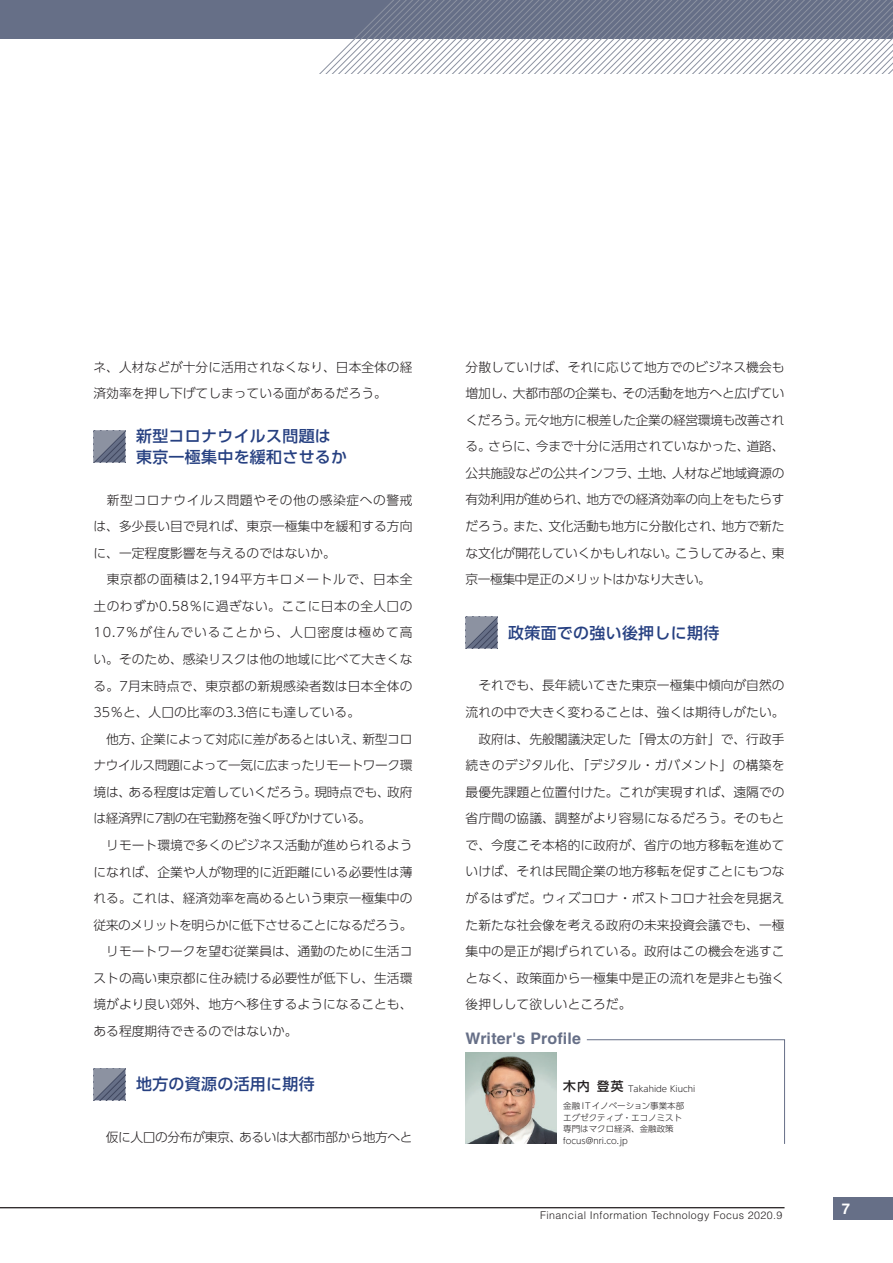
<style>
.page{position:relative;width:893px;height:1263px;background:#fff}
.page>*{position:absolute;margin:0;border:0;box-sizing:border-box;transform-origin:0 0}
.t1{font:500 15.9px/20.2px "UD Shin Go Pro";letter-spacing:.02em;color:#264081}
.t2{font:700 15.9px "Helvetica LT Std";letter-spacing:.005em;color:#666f87}
.t3{font:700 14.85px "Helvetica LT Std";color:#fff}
.t4{font:300 12.75px/26.5px "UD Shin Go Pro";color:#231f20}
.t5{font:300 12.75px "UD Shin Go Pro";letter-spacing:-.03em;color:#231f20}
.t6{font:300 10.65px "Helvetica LT Std";letter-spacing:.04em;color:#231f20}
.t7{font:300 8.55px/11.7px "UD Shin Go Pro";color:#231f20}
.s1{font-weight:500;font-size:12.75px}
</style>
<div class="page">
<div style="left:0;top:0;width:893px;height:38px;background:#666f87"></div>
<svg style="left:282px;top:0;width:611px;height:74px"></svg>
<svg style="left:586px;top:1039px;width:199px;height:105px"></svg>
<hr style="left:0;top:1207px;width:784px;height:1px;background:#231f20">
<img style="left:466px;top:1053px;width:91px;height:91px">
<svg style="left:94px;top:431px;width:31px;height:31px"></svg>
<svg style="left:94px;top:1068px;width:31px;height:32px"></svg>
<svg style="left:466px;top:617px;width:31px;height:31px"></svg>
<div style="left:833px;top:1197px;width:60px;height:23px;background:#666f87"></div>
<p class="t4" style="left:94px;top:353px;width:320px">ネ、人材などが十分に活用されなくなり、日本全体の経済効率を押し下げてしまっている面があるだろう。</p>
<p class="t1" style="left:136px;top:426px;width:213px">新型コロナウイルス問題は東京一極集中を緩和させるか</p>
<p class="t4" style="left:94px;top:486px;width:320px">　新型コロナウイルス問題やその他の感染症への警戒は、多少長い目で見れば、東京一極集中を緩和する方向に、一定程度影響を与えるのではないか。<br>　東京都の面積は2,194平方キロメートルで、日本全土のわずか0.58％に過ぎない。ここに日本の全人口の<br>10.7％が住んでいることから、人口密度は極めて高い。そのため、感染リスクは他の地域に比べて大きくなる。7月末時点で、東京都の新規感染者数は日本全体の<br>35％と、人口の比率の3.3倍にも達している。<br>　他方、企業によって対応に差があるとはいえ、新型コロナウイルス問題によって一気に広まったリモートワーク環境は、ある程度は定着していくだろう。現時点でも、政府は経済界に7割の在宅勤務を強く呼びかけている。<br>　リモート環境で多くのビジネス活動が進められるようになれば、企業や人が物理的に近距離にいる必要性は薄れる。これは、経済効率を高めるという東京一極集中の従来のメリットを明らかに低下させることになるだろう。　リモートワークを望む従業員は、通勤のために生活コストの高い東京都に住み続ける必要性が低下し、生活環境がより良い郊外、地方へ移住するようになることも、ある程度期待できるのではないか。</p>
<p class="t1" style="left:136px;top:1074px;width:180px">地方の資源の活用に期待</p>
<p class="t5" style="left:94px;top:1127px;width:320px">　仮に人口の分布が東京、あるいは大都市部から地方へと</p>
<p class="t4" style="left:466px;top:353px;width:320px;text-align:justify">分散していけば、それに応じて地方でのビジネス機会も増加し、大都市部の企業も、その活動を地方へと広げていくだろう。元々地方に根差した企業の経営環境も改善される。さらに、今まで十分に活用されていなかった、道路、公共施設などの公共インフラ、土地、人材など地域資源の有効利用が進められ、地方での経済効率の向上をもたらすだろう。また、文化活動も地方に分散化され、地方で新たな文化が開花していくかもしれない。こうしてみると、東京一極集中是正のメリットはかなり大きい。</p>
<p class="t1" style="left:508px;top:622px;width:213px">政策面での強い後押しに期待</p>
<p class="t4" style="left:466px;top:672px;width:320px;text-align:justify">　それでも、長年続いてきた東京一極集中傾向が自然の流れの中で大きく変わることは、強くは期待しがたい。　政府は、先般閣議決定した「骨太の方針」で、行政手続きのデジタル化、「デジタル・ガバメント」の構築を最優先課題と位置付けた。これが実現すれば、遠隔での省庁間の協議、調整がより容易になるだろう。そのもとで、今度こそ本格的に政府が、省庁の地方移転を進めていけば、それは民間企業の地方移転を促すことにもつながるはずだ。ウィズコロナ・ポストコロナ社会を見据えた新たな社会像を考える政府の未来投資会議でも、一極集中の是正が掲げられている。政府はこの機会を逃すことなく、政策面から一極集中是正の流れを是非とも強く後押しして欲しいところだ。</p>
<p class="t2" style="left:466px;top:1029px;width:117px">Writer's Profile</p>
<p class="t7" style="left:563px;top:1080px;width:134px;line-height:16.5px"><span class="s1">木内 登英</span> Takahide Kiuchi金融 ITイノベーション事業本部</p>
<p class="t7" style="left:563px;top:1111px;width:121px">エグゼクティブ・エコノミスト専門はマクロ経済、金融政策focus@nri.co.jp</p>
<p class="t6" style="left:540px;top:1209px;width:244px">Financial Information Technology Focus 2020.9</p>
<p class="t3" style="left:842px;top:1199px;width:10px">7</p>
</div>
